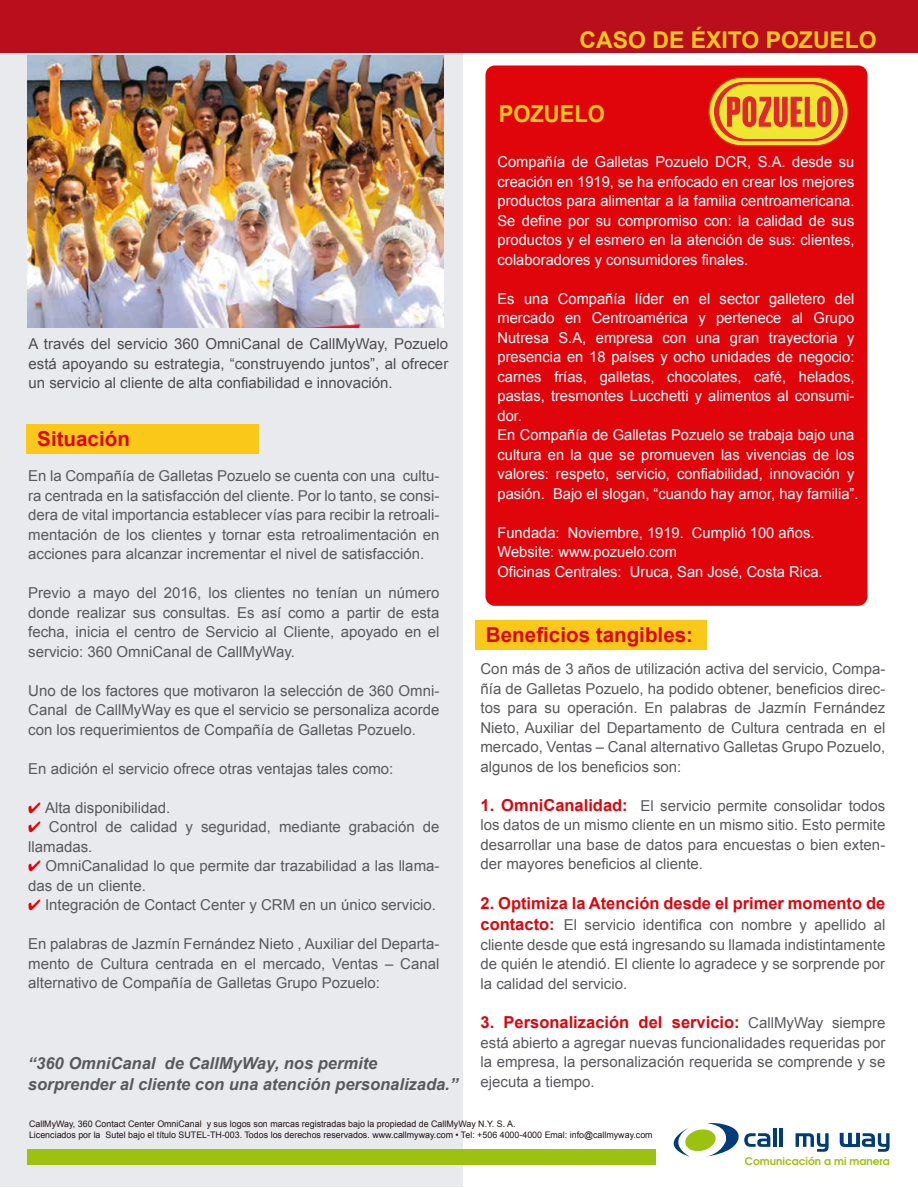
<style>
.page{position:relative;width:918px;height:1188px;background:#fff}
.page>*{position:absolute;margin:0;border:0;box-sizing:border-box;transform-origin:0 0}
.t1{font:700 23.4px "Arial";color:#fac819;scale:.94 1}
.t2{font:700 22.95px "Arial";color:#fac819}
.t3{font:700 20.55px "Arial";color:#e0040b}
.t4{font:700 16.5px "Arial";color:#e0040b}
.t5{font:italic 700 16.5px/21.5px "Arial";color:#59595d}
.t6{font:15px/19.5px "Arial";color:#59595d;text-align:justify}
.t7{font:15px/19.5px "Arial";color:#fff}
.t8{font:15px/19.5px "Arial";color:#4e4c4e;text-align:justify}
.t9{font:700 10.5px "Te X Gyre Adventor";color:#9dc110}
.t10{font:9px/10.8px "Arial";color:#1f1410}
.s1{color:#e0040b}
.s2{font-weight:700;font-size:16.5px;color:#e0040b}
.s3{font-weight:400;font-size:15px;color:#59595d}
</style>
<div class="page">
<div style="left:0;top:51px;width:462px;height:1135px;background:#e9eaed"></div>
<div style="left:486px;top:65px;width:381px;height:541px;background:#e0040b;border-radius:9px"></div>
<hr style="left:773px;top:1128px;width:4px;height:19px;background:#003b7a">
<hr style="left:780px;top:1128px;width:3px;height:19px;background:#003b7a">
<svg style="left:796px;top:1133px;width:33px;height:19px"></svg>
<svg style="left:655px;top:1123px;width:115px;height:34px"></svg>
<svg style="left:840px;top:1133px;width:50px;height:19px"></svg>
<div style="left:27px;top:1149px;width:628px;height:16px;background:#9dc110"></div>
<div style="left:0;top:0;width:918px;height:53px;background:#bb0e1c"></div>
<div style="left:27px;top:424px;width:232px;height:30px;background:#fac819"></div>
<div style="left:475px;top:620px;width:232px;height:30px;background:#fac819"></div>
<svg style="left:709px;top:77px;width:139px;height:69px"></svg>
<div style="left:708px;top:77px;width:141px;height:69px;border:1px solid #e1262d;border-radius:33px"></div>
<div style="left:714px;top:82px;width:129px;height:59px;background:#e1262d;border-radius:30px"></div>
<div style="left:719px;top:84px;width:119px;height:55px;background:#eee630;border-radius:27px"></div>
<svg style="left:727px;top:96px;width:104px;height:31px"></svg>
<img style="left:28px;top:55px;width:415px;height:272px">
<h2 class="t2" style="left:580px;top:25px;width:299px">CASO DE ÉXITO POZUELO</h2>
<h1 class="t1" style="left:499px;top:98px;width:114px">POZUELO</h1>
<p class="t7" style="left:498px;top:152px;width:358px;text-align:justify">Compañía de Galletas Pozuelo DCR, S.A. desde su creación en 1919, se ha enfocado en crear los mejores productos para alimentar a la familia centroamericana.<br>Se define por su compromiso con: la calidad de sus productos y el esmero en la atención de sus: clientes, colaboradores y consumidores finales.</p>
<p class="t7" style="left:498px;top:289px;width:363px">Es una Compañía líder en el sector galletero del mercado en Centroamérica y pertenece al Grupo Nutresa S.A, empresa con una gran trayectoria y presencia en 18 países y ocho unidades de negocio: carnes frías, galletas, chocolates, café, helados, pastas, tresmontes Lucchetti y alimentos al consumi&shy;dor.<br>En Compañía de Galletas Pozuelo se trabaja bajo una cultura en la que se promueven las vivencias de los valores: respeto, servicio, confiabilidad, innovación y pasión. Bajo el slogan, “cuando hay amor, hay familia”.</p>
<p class="t7" style="left:498px;top:523px;width:327px">Fundada: Noviembre, 1919. Cumplió 100 años.<br>Website: www.pozuelo.com<br>Oficinas Centrales: Uruca, San José, Costa Rica.</p>
<p class="t8" style="left:28px;top:335px;width:421px">A través del servicio 360 OmniCanal de CallMyWay, Pozuelo está apoyando su estrategia, “construyendo juntos”, al ofrecer un servicio al cliente de alta confiabilidad e innovación.</p>
<h3 class="t3" style="left:37px;top:425px;width:94px">Situación</h3>
<p class="t6" style="left:28px;top:466px;width:413px">En la Compañía de Galletas Pozuelo se cuenta con una cultu&shy;ra centrada en la satisfacción del cliente. Por lo tanto, se consi&shy;dera de vital importancia establecer vías para recibir la retroali&shy;mentación de los clientes y tornar esta retroalimentación en acciones para alcanzar incrementar el nivel de satisfacción.</p>
<p class="t6" style="left:28px;top:583px;width:413px">Previo a mayo del 2016, los clientes no tenían un número donde realizar sus consultas. Es así como a partir de esta fecha, inicia el centro de Servicio al Cliente, apoyado en el servicio: 360 OmniCanal de CallMyWay.</p>
<p class="t6" style="left:28px;top:681px;width:413px">Uno de los factores que motivaron la selección de 360 Omni-Canal de CallMyWay es que el servicio se personaliza acorde con los requerimientos de Compañía de Galletas Pozuelo.</p>
<p class="t6" style="left:28px;top:759px;width:367px">En adición el servicio ofrece otras ventajas tales como:</p>
<p class="t6" style="left:28px;top:798px;width:143px"><span class="s1">✔</span> Alta disponibilidad.</p>
<p class="t6" style="left:28px;top:817px;width:413px"><span class="s1">✔</span> Control de calidad y seguridad, mediante grabación de llamadas.</p>
<p class="t6" style="left:28px;top:856px;width:413px"><span class="s1">✔</span> OmniCanalidad lo que permite dar trazabilidad a las llama&shy;das de un cliente.</p>
<p class="t6" style="left:28px;top:895px;width:409px"><span class="s1">✔</span> Integración de Contact Center y CRM en un único servicio.</p>
<p class="t6" style="left:28px;top:934px;width:413px">En palabras de Jazmín Fernández Nieto , Auxiliar del Departa&shy;mento de Cultura centrada en el mercado, Ventas – Canal alternativo de Compañía de Galletas Grupo Pozuelo:</p>
<h3 class="t3" style="left:486px;top:621px;width:209px">Beneficios tangibles:</h3>
<p class="t6" style="left:481px;top:659px;width:406px">Con más de 3 años de utilización activa del servicio, Compa&shy;ñía de Galletas Pozuelo, ha podido obtener, beneficios direc&shy;tos para su operación. En palabras de Jazmín Fernández Nieto, Auxiliar del Departamento de Cultura centrada en el mercado, Ventas – Canal alternativo Galletas Grupo Pozuelo, algunos de los beneficios son:</p>
<p class="t6" style="left:480px;top:796px;width:406px"><span class="s2">1. OmniCanalidad:</span> El servicio permite consolidar todos los datos de un mismo cliente en un mismo sitio. Esto permite desarrollar una base de datos para encuestas o bien exten&shy;der mayores beneficios al cliente.</p>
<p class="t4" style="left:481px;top:892px;width:406px">2. Optimiza la Atención desde el primer momento de</p>
<p class="t6" style="left:481px;top:915px;width:406px"><span class="s2">contacto:</span> El servicio identifica con nombre y apellido al cliente desde que está ingresando su llamada indistintamente de quién le atendió. El cliente lo agradece y se sorprende por la calidad del servicio.</p>
<p class="t4" style="left:481px;top:1011px;width:406px">3. Personalización del servicio: <span class="s3">CallMyWay siempre</span></p>
<p class="t6" style="left:481px;top:1033px;width:406px">está abierto a agregar nuevas funcionalidades requeridas por la empresa, la personalización requerida se comprende y se ejecuta a tiempo.</p>
<p class="t5" style="left:28px;top:1053px;width:432px">“360 OmniCanal de CallMyWay, nos permite sorprender al cliente con una atención personalizada.”</p>
<p class="t10" style="left:29px;top:1118px;width:625px">CallMyWay, 360 Contact Center OmniCanal y sus logos son marcas registradas bajo la propiedad de CallMyWay N.Y. S. A.<br>Licenciados por la Sutel bajo el título SUTEL-TH-003. Todos los derechos reservados. www.callmyway.com • Tel: +506 4000-4000 Emal: info@callmyway.com</p>
<p class="t9" style="left:745px;top:1152px;width:146px">Comunicación a mi manera</p>
</div>
